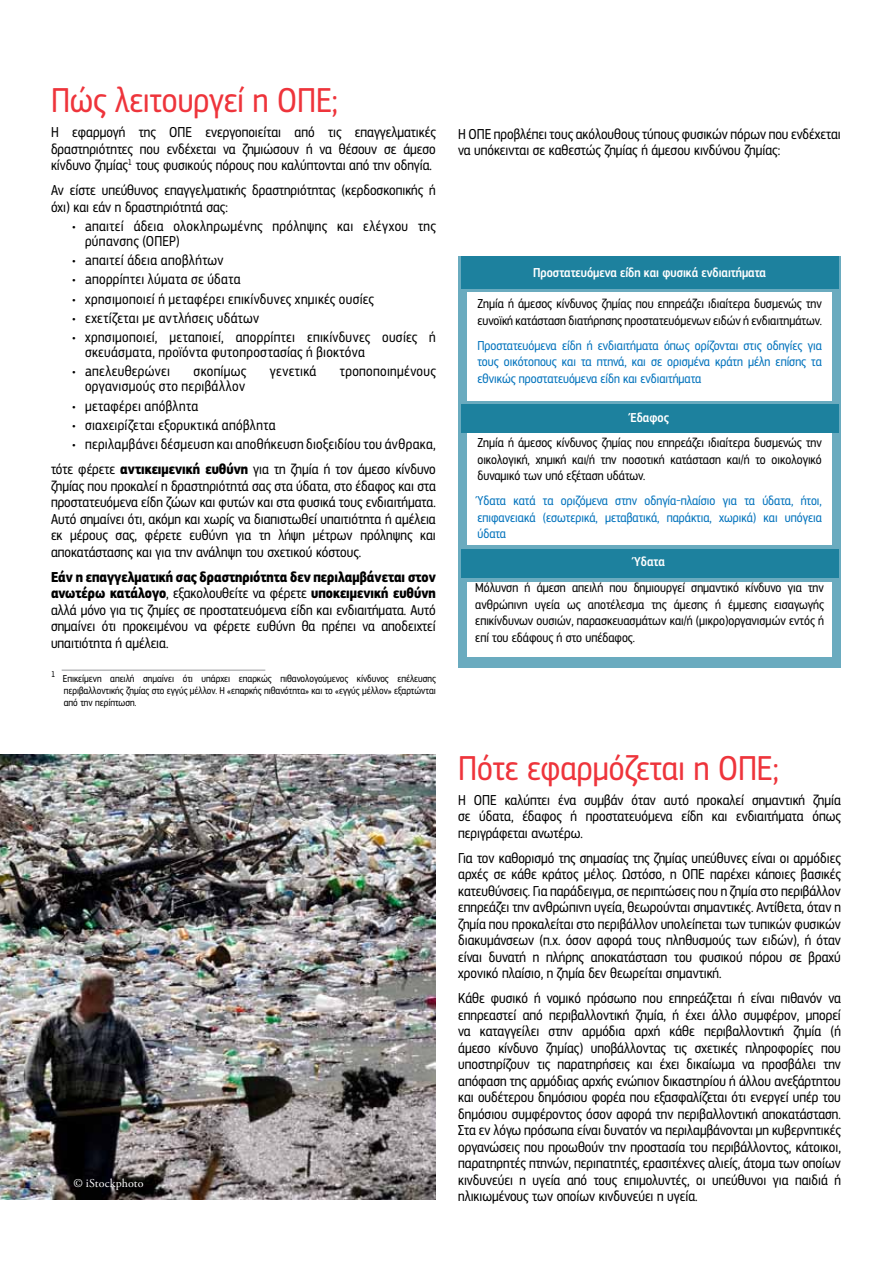
<style>
.page{position:relative;width:893px;height:1263px;background:#fff}
.page>*{position:absolute;margin:0;border:0;box-sizing:border-box;transform-origin:0 0}
.t1{font:36px "EC Square Sans Cond Pro";color:#ee343b}
.t2{font:15px/16.5px "EC Square Sans Cond Pro";color:#000;text-align:justify}
.t3{font:15px/15px "EC Square Sans Cond Pro";letter-spacing:.02em;color:#000}
.t4{font:13.5px/16.5px "EC Square Sans Cond Pro";color:#000;text-align:justify}
.t5{font:13.5px/16.5px "EC Square Sans Cond Pro";color:#0072bc;text-align:justify}
.t6{font:500 13.5px "EC Square Sans Cond Pro";color:#fff}
.t7{font:12px "Adobe Garamond Pro";letter-spacing:.005em;color:#fff}
.t8{font:10.5px/12px "EC Square Sans Cond Pro";color:#000;text-align:justify}
.t9{font:8.7px "EC Square Sans Cond Pro";color:#000}
.s1{font-weight:700}
</style>
<div class="page">
<hr style="left:62px;top:670px;width:203px;height:1px;background:#95979a">
<div style="left:458px;top:256px;width:383px;height:412px;background:#6aabbf"></div>
<div style="left:468px;top:292px;width:364px;height:109px;background:#fff"></div>
<div style="left:468px;top:433px;width:364px;height:112px;background:#fff"></div>
<div style="left:468px;top:582px;width:364px;height:75px;background:#fff"></div>
<div style="left:461px;top:256px;width:377px;height:33px;background:#1d819e"></div>
<div style="left:461px;top:404px;width:377px;height:29px;background:#1d819e"></div>
<div style="left:461px;top:549px;width:377px;height:29px;background:#1d819e"></div>
<img style="left:0;top:755px;width:436px;height:444px">
<h1 class="t1" style="left:51px;top:80px;width:288px">Πώς λειτουργεί η ΟΠΕ;</h1>
<p class="t2" style="left:51px;top:124px;width:386px">Η εφαρμογή της ΟΠΕ ενεργοποιείται από τις επαγγελματικές δραστηριότητες που ενδέχεται να ζημιώσουν ή να θέσουν σε άμεσο κίνδυνο ζημίας<sup>1</sup> τους φυσικούς πόρους που καλύπτονται από την οδηγία.</p>
<p class="t2" style="left:51px;top:182px;width:386px">Αν είστε υπεύθυνος επαγγελματικής δραστηριότητας (κερδοσκοπικής ή όχι) και εάν η δραστηριότητά σας:</p>
<p class="t3" style="left:85px;top:219px;width:352px;text-indent:-13px">• aπαιτεί άδεια ολοκληρωμένης πρόληψης και ελέγχου της ρύπανσης (ΟΠΕΡ)</p>
<p class="t3" style="left:72px;top:253px;width:153px">• aπαιτεί άδεια αποβλήτων</p>
<p class="t3" style="left:72px;top:272px;width:170px">• aπορρίπτει λύματα σε ύδατα</p>
<p class="t3" style="left:72px;top:291px;width:303px">• xρησιμοποιεί ή μεταφέρει επικίνδυνες χημικές ουσίες</p>
<p class="t3" style="left:72px;top:311px;width:188px">• εχετίζεται με αντλήσεις υδάτων</p>
<p class="t3" style="left:85px;top:330px;width:352px;text-indent:-13px">• xρησιμοποιεί, μεταποιεί, απορρίπτει επικίνδυνες ουσίες ή σκευάσματα, προϊόντα φυτοπροστασίας ή βιοκτόνα</p>
<p class="t3" style="left:72px;top:364px;width:99px">• aπελευθερώνει</p>
<p class="t3" style="left:194px;top:364px;width:54px">σκοπίμως</p>
<p class="t3" style="left:270px;top:364px;width:48px">γενετικά</p>
<p class="t3" style="left:340px;top:364px;width:97px">τροποποιημένους</p>
<p class="t3" style="left:85px;top:379px;width:162px">οργανισμούς στο περιβάλλον</p>
<p class="t3" style="left:72px;top:398px;width:127px">• μεταφέρει απόβλητα</p>
<p class="t3" style="left:72px;top:418px;width:205px">• σιαχειρίζεται εξορυκτικά απόβλητα</p>
<p class="t2" style="left:51px;top:432px;width:386px;line-height:25px;text-align:right">• περιλαμβάνει δέσμευση και αποθήκευση διοξειδίου του άνθρακα, τότε φέρετε <span class="s1">αντικειμενική ευθύνη</span> για τη ζημία ή τον άμεσο κίνδυνο</p>
<p class="t2" style="left:51px;top:478px;width:386px">ζημίας που προκαλεί η δραστηριότητά σας στα ύδατα, στο έδαφος και στα προστατευόμενα είδη ζώων και φυτών και στα φυσικά τους ενδιαιτήματα.<br>Αυτό σημαίνει ότι, ακόμη και χωρίς να διαπιστωθεί υπαιτιότητα ή αμέλεια εκ μέρους σας, φέρετε ευθύνη για τη λήψη μέτρων πρόληψης και αποκατάστασης και για την ανάληψη του σχετικού κόστους.</p>
<p class="t2" style="left:51px;top:569px;width:386px"><span class="s1">Εάν η επαγγελματική σας δραστηριότητα δεν περιλαμβάνεται στον ανωτέρω κατάλογο</span>, εξακολουθείτε να φέρετε <span class="s1">υποκειμενική ευθύνη </span>αλλά μόνο για τις ζημίες σε προστατευόμενα είδη και ενδιαιτήματα. Αυτό σημαίνει ότι προκειμένου να φέρετε ευθύνη θα πρέπει να αποδειχτεί υπαιτιότητα ή αμέλεια.</p>
<p class="t9" style="left:51px;top:669px;width:6px">1</p>
<p class="t8" style="left:63px;top:672px;width:375px">Επικείμενη απειλή σημαίνει ότι υπάρχει επαρκώς πιθανολογούμενος κίνδυνος επέλευσης περιβαλλοντικής ζημίας στο εγγύς μέλλον. Η «επαρκής πιθανότητα» και το «εγγύς μέλλον» εξαρτώνται από την περίπτωση.</p>
<p class="t7" style="left:73px;top:1175px;width:72px">© iStockphoto</p>
<p class="t2" style="left:458px;top:126px;width:384px">Η ΟΠΕ προβλέπει τους ακόλουθους τύπους φυσικών πόρων που ενδέχεται να υπόκεινται σε καθεστώς ζημίας ή άμεσου κινδύνου ζημίας:</p>
<p class="t6" style="left:533px;top:265px;width:234px">Προστατευόμενα είδη και φυσικά ενδιαιτήματα</p>
<p class="t4" style="left:477px;top:296px;width:346px">Ζημία ή άμεσος κίνδυνος ζημίας που επηρεάζει ιδιαίτερα δυσμενώς την ευνοϊκή κατάσταση διατήρησης προστατευόμενων ειδών ή ενδιαιτημάτων.</p>
<p class="t5" style="left:477px;top:337px;width:346px">Προστατευόμενα είδη ή ενδιαιτήματα όπως ορίζονται στις οδηγίες για τους οικότοπους και τα πτηνά, και σε ορισμένα κράτη μέλη επίσης τα εθνικώς προστατευόμενα είδη και ενδιαιτήματα</p>
<p class="t6" style="left:630px;top:409px;width:40px">Έδαφος</p>
<p class="t4" style="left:477px;top:435px;width:346px">Ζημία ή άμεσος κίνδυνος ζημίας που επηρεάζει ιδιαίτερα δυσμενώς την οικολογική, χημική και/ή την ποσοτική κατάσταση και/ή το οικολογικό δυναμικό των υπό εξέταση υδάτων.</p>
<p class="t5" style="left:477px;top:493px;width:346px">Ύδατα κατά τα οριζόμενα στην οδηγία-πλαίσιο για τα ύδατα, ήτοι, επιφανειακά (εσωτερικά, μεταβατικά, παράκτια, χωρικά) και υπόγεια ύδατα</p>
<p class="t6" style="left:634px;top:553px;width:32px">Ύδατα</p>
<p class="t4" style="left:475px;top:580px;width:350px">Μόλυνση ή άμεση απειλή που δημιουργεί σημαντικό κίνδυνο για την ανθρώπινη υγεία ως αποτέλεσμα της άμεσης ή έμμεσης εισαγωγής επικίνδυνων ουσιών, παρασκευασμάτων και/ή (μικρο)οργανισμών εντός ή επί του εδάφους ή στο υπέδαφος.</p>
<h1 class="t1" style="left:458px;top:747px;width:322px">Πότε εφαρμόζεται η ΟΠΕ;</h1>
<p class="t2" style="left:458px;top:792px;width:384px">Η ΟΠΕ καλύπτει ένα συμβάν όταν αυτό προκαλεί σημαντική ζημία σε ύδατα, έδαφος ή προστατευόμενα είδη και ενδιαιτήματα όπως περιγράφεται ανωτέρω.</p>
<p class="t2" style="left:458px;top:850px;width:384px">Για τον καθορισμό της σημασίας της ζημίας υπεύθυνες είναι οι αρμόδιες αρχές σε κάθε κράτος μέλος. Ωστόσο, η ΟΠΕ παρέχει κάποιες βασικές κατευθύνσεις. Για παράδειγμα, σε περιπτώσεις που η ζημία στο περιβάλλον επηρεάζει την ανθρώπινη υγεία, θεωρούνται σημαντικές. Αντίθετα, όταν η ζημία που προκαλείται στο περιβάλλον υπολείπεται των τυπικών φυσικών διακυμάνσεων (π.χ. όσον αφορά τους πληθυσμούς των ειδών), ή όταν είναι δυνατή η πλήρης αποκατάσταση του φυσικού πόρου σε βραχύ χρονικό πλαίσιο, η ζημία δεν θεωρείται σημαντική.</p>
<p class="t2" style="left:458px;top:990px;width:384px">Κάθε φυσικό ή νομικό πρόσωπο που επηρεάζεται ή είναι πιθανόν να επηρεαστεί από περιβαλλοντική ζημία, ή έχει άλλο συμφέρον, μπορεί να καταγγείλει στην αρμόδια αρχή κάθε περιβαλλοντική ζημία (ή άμεσο κίνδυνο ζημίας) υποβάλλοντας τις σχετικές πληροφορίες που υποστηρίζουν τις παρατηρήσεις και έχει δικαίωμα να προσβάλει την απόφαση της αρμόδιας αρχής ενώπιον δικαστηρίου ή άλλου ανεξάρτητου και ουδέτερου δημόσιου φορέα που εξασφαλίζεται ότι ενεργεί υπέρ του δημόσιου συμφέροντος όσον αφορά την περιβαλλοντική αποκατάσταση.<br>Στα εν λόγω πρόσωπα είναι δυνατόν να περιλαμβάνονται μη κυβερνητικές οργανώσεις που προωθούν την προστασία του περιβάλλοντος, κάτοικοι, παρατηρητές πτηνών, περιπατητές, ερασιτέχνες αλιείς, άτομα των οποίων κινδυνεύει η υγεία από τους επιμολυντές, οι υπεύθυνοι για παιδιά ή ηλικιωμένους των οποίων κινδυνεύει η υγεία.</p>
</div>
